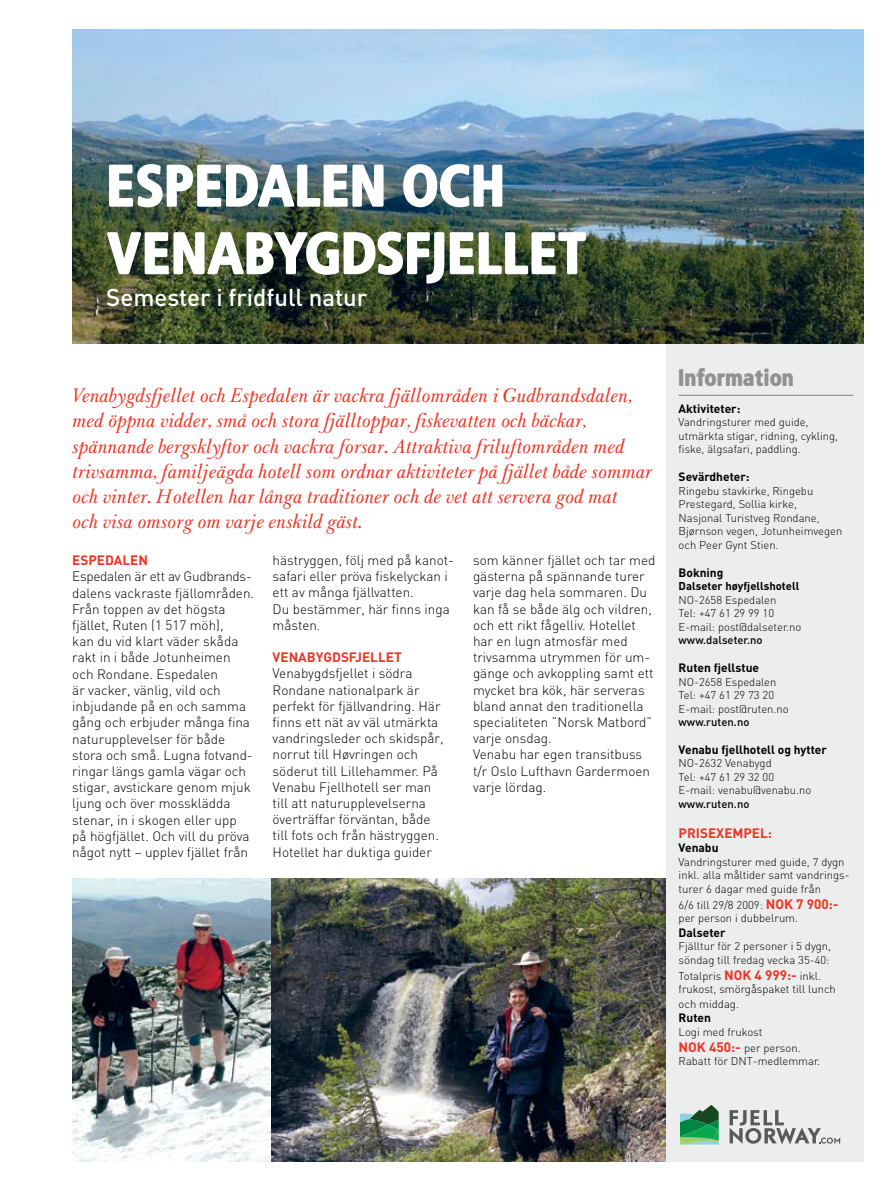
<style>
.page{position:relative;width:893px;height:1191px;background:#fff}
.page>*{position:absolute;margin:0;border:0;box-sizing:border-box;transform-origin:0 0}
.t1{font:67.5px/67.5px "Visit NOR";color:#fff}
.t2{font:27px "Visit NOR";color:#919195}
.t3{font:500 24px "DIN";color:#fff}
.t4{font:italic 21px/25.2px "Baskerville 1757";color:#ee3424}
.t5{font:300 13.5px/16.2px "DIN";color:#000}
.t6{font:700 13.5px "DIN";color:#ee3424}
.t7{font:700 12px "DIN";color:#000}
.t8{font:300 11.25px/13.5px "DIN";color:#000}
.t9{font:500 11.25px "DIN";color:#000}
.t10{font:700 11.25px "DIN";color:#000}
.s1{font-weight:700;font-size:13.5px;color:#ee3424}
</style>
<div class="page">
<div style="left:666px;top:344px;width:197px;height:817px;background:#eceded"></div>
<img style="left:72px;top:30px;width:791px;height:314px">
<img style="left:270px;top:878px;width:395px;height:283px">
<img style="left:72px;top:878px;width:198px;height:283px">
<hr style="left:679px;top:395px;width:174px;height:1px;background:#919195">
<svg style="left:680px;top:1105px;width:39px;height:40px;background:#50a271"></svg>
<svg style="left:730px;top:1110px;width:110px;height:34px"></svg>
<h1 class="t1" style="left:106px;top:152px;width:400px">ESPEDALEN OCH<br>VENABYGDSF</h1>
<h1 class="t1" style="left:428px;top:219px;width:160px">JELLET</h1>
<h3 class="t3" style="left:106px;top:282px;width:263px">Semester i fridfull natur</h3>
<p class="t4" style="left:72px;top:384px;width:581px">Venabygdsfjellet och Espedalen är vackra fjällområden i Gudbrandsdalen, med öppna vidder, små och stora fjälltoppar, fiskevatten och bäckar, spännande bergsklyftor och vackra forsar. Attraktiva friluftområden med trivsamma, familjeägda hotell som ordnar aktiviteter på fjället både sommar och vinter. Hotellen har långa traditioner och de vet att servera god mat<br>och visa omsorg om varje enskild gäst.</p>
<p class="t6" style="left:72px;top:551px;width:77px">ESPEDALE N</p>
<p class="t5" style="left:72px;top:568px;width:183px">Espedalen är ett av Gudbrands&shy;dalens vackraste fjällområden.<br>Från toppen av det högsta fjället, Ruten (1 517 möh),<br>kan du vid klart väder skåda rakt in i både Jotunheimen och Rondane. Espedalen<br>är vacker, vänlig, vild och inbjudande på en och samma gång och erbjuder många fina naturupplevelser för både stora och små. Lugna fotvand&shy;ringar längs gamla vägar och stigar, avstickare genom mjuk ljung och över mossklädda stenar, in i skogen eller upp på högfjället. Och vill du pröva något nytt – upplev fjället från</p>
<p class="t5" style="left:273px;top:552px;width:183px">hästryggen, följ med på kanot&shy;safari eller pröva fiskelyckan i ett av många fjällvatten.<br>Du bestämmer, här finns inga måsten.</p>
<p class="t6" style="left:273px;top:648px;width:131px">Venabygdsfjellet</p>
<p class="t5" style="left:273px;top:665px;width:172px">Venabygdsfjellet i södra<br>Rondane nationalpark är perfekt för fjällvandring. Här finns ett nät av väl utmärkta vandringsleder och skidspår, norrut till Høvringen och söderut till Lillehammer. På<br>Venabu Fjellhotell ser man till att naturupplevelserna överträffar förväntan, både till fots och från hästryggen.<br>Hotellet har duktiga guider</p>
<p class="t5" style="left:473px;top:552px;width:184px">som känner fjället och tar med gästerna på spännande turer varje dag hela sommaren. Du kan få se både älg och vildren, och ett rikt fågelliv. Hotellet har en lugn atmosfär med trivsamma utrymmen för um&shy;gänge och avkoppling samt ett mycket bra kök, här serveras bland annat den traditionella specialiteten ”Norsk Matbord” varje onsdag.<br>Venabu har egen transitbuss t/r Oslo Lufthavn Gardermoen varje lördag.</p>
<h2 class="t2" style="left:678px;top:364px;width:117px">INFORMATION</h2>
<p class="t7" style="left:679px;top:400px;width:63px">Aktiviteter:</p>
<p class="t8" style="left:679px;top:415px;width:161px">Vandringsturer med guide, utmärkta stigar, ridning, cykling, fiske, älgsafari, paddling.</p>
<p class="t7" style="left:679px;top:469px;width:73px">Sevärdheter:</p>
<p class="t8" style="left:679px;top:484px;width:165px">Ringebu stavkirke, Ringebu<br>Prestegard, Sollia kirke,<br>Nasjonal Turistveg Rondane,<br>Bjørnson vegen, Jotunheimvegen och Peer Gynt Stien.</p>
<p class="t7" style="left:679px;top:564px;width:46px">Bokning</p>
<p class="t10" style="left:679px;top:578px;width:122px">Dalseter høyfjellshotell</p>
<p class="t8" style="left:679px;top:592px;width:124px">NO-2658 Espedalen<br>Tel: +47 61 29 99 10<br>E-mail: post@dalseter.no</p>
<p class="t9" style="left:679px;top:633px;width:86px">www.dalseter.no</p>
<p class="t7" style="left:679px;top:660px;width:82px">Ruten fjellstue</p>
<p class="t8" style="left:679px;top:674px;width:112px">NO-2658 Espedalen<br>Tel: +47 61 29 73 20<br>E-mail: post@ruten.no</p>
<p class="t9" style="left:679px;top:714px;width:72px">www.ruten.no</p>
<p class="t7" style="left:679px;top:741px;width:150px">Venabu fjellhotell og hytter</p>
<p class="t8" style="left:679px;top:756px;width:134px">NO-2632 Venabygd<br>Tel: +47 61 29 32 00<br>E-mail: venabu@venabu.no</p>
<p class="t9" style="left:679px;top:796px;width:72px">www.ruten.no</p>
<p class="t6" style="left:679px;top:824px;width:38px">PRISEXE</p>
<p class="t6" style="left:732px;top:824px;width:41px">MPEL:</p>
<p class="t7" style="left:679px;top:840px;width:41px">Venabu</p>
<p class="t8" style="left:679px;top:854px;width:172px">Vandringsturer med guide, 7 dygn inkl. alla måltider samt vandrings&shy;turer 6 dagar med guide från</p>
<p class="t8" style="left:679px;top:898px;width:162px">6/6 till 29/8 2009: <span class="s1">NOK 7 900:- </span>per person i dubbelrum.</p>
<p class="t7" style="left:679px;top:924px;width:49px">Dalseter</p>
<p class="t8" style="left:679px;top:939px;width:154px">Fjälltur för 2 personer i 5 dygn, söndag till fredag vecka 35-40:</p>
<p class="t8" style="left:679px;top:968px;width:159px;line-height:14px">Totalpris <span class="s1">NOK 4 999:-</span> inkl. frukost, smörgåspaket till lunch och middag.</p>
<p class="t7" style="left:679px;top:1010px;width:34px">Ruten</p>
<p class="t8" style="left:679px;top:1023px;width:124px;line-height:16.2px">Logi med frukost<br><span class="s1">NOK 450:-</span> per person.</p>
<p class="t8" style="left:679px;top:1054px;width:143px">Rabatt för DNT-medlemmar.</p>
</div>
